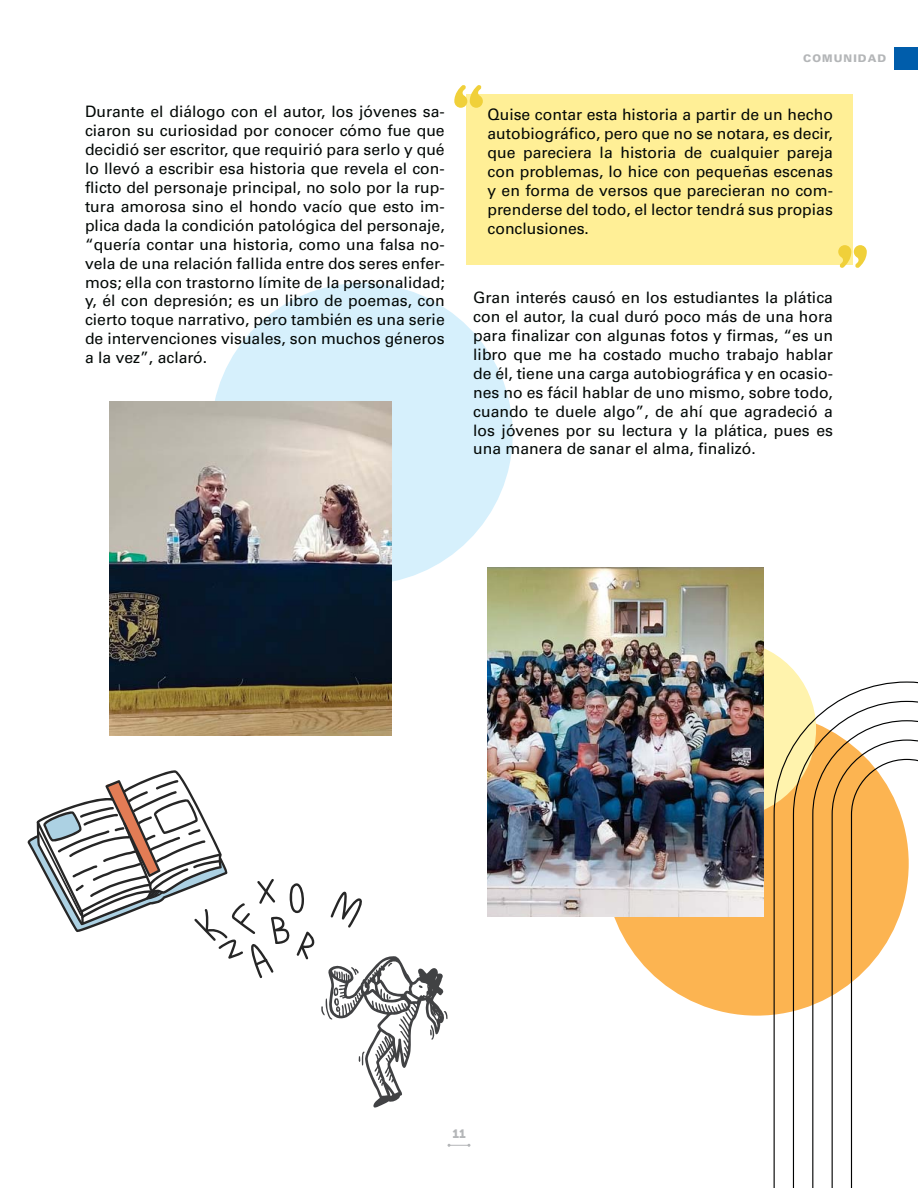
<style>
.page{position:relative;width:918px;height:1188px;background:#fff}
.page>*{position:absolute;margin:0;border:0;box-sizing:border-box;transform-origin:0 0}
.t1{font:15.75px/18.9px "Univers LT 55 Rm";color:#030806;text-align:justify}
.t2{font:12px "Museo Sans 900";color:#b4b6b8}
.t3{font:10.5px "Univers LT 75 Blk";letter-spacing:.1em;color:#b4b6b8}
</style>
<div class="page">
<svg style="left:448px;top:1144px;width:22px;height:3px"></svg>
<div style="left:895px;top:47px;width:23px;height:23px;background:#005dab"></div>
<div style="left:605px;top:711px;width:304px;height:305px;background:#fcb451;border-radius:50%"></div>
<div style="left:639px;top:640px;width:177px;height:178px;background:#fff3ad;border-radius:50%"></div>
<svg style="left:774px;top:681px;width:144px;height:507px"></svg>
<svg style="left:793px;top:701px;width:125px;height:487px"></svg>
<svg style="left:812px;top:720px;width:106px;height:468px"></svg>
<svg style="left:832px;top:740px;width:86px;height:448px"></svg>
<div style="left:211px;top:283px;width:302px;height:302px;background:#d6f0fc;border-radius:50%"></div>
<img style="left:487px;top:567px;width:277px;height:350px">
<img style="left:110px;top:402px;width:281px;height:334px">
<div style="left:466px;top:94px;width:387px;height:170px;background:#ffef96"></div>
<svg style="left:454px;top:85px;width:29px;height:23px"></svg>
<svg style="left:838px;top:245px;width:29px;height:23px"></svg>
<svg style="left:28px;top:770px;width:420px;height:338px"></svg>
<p class="t1" style="left:85px;top:102px;width:361px">Durante el diálogo con el autor, los jóvenes sa&shy;ciaron su curiosidad por conocer cómo fue que decidió ser escritor, que requirió para serlo y qué lo llevó a escribir esa historia que revela el con&shy;flicto del personaje principal, no solo por la rup&shy;tura amorosa sino el hondo vacío que esto im&shy;plica dada la condición patológica del personaje, “quería contar una historia, como una falsa no&shy;vela de una relación fallida entre dos seres enfer&shy;mos; ella con trastorno límite de la personalidad; y, él con depresión; es un libro de poemas, con cierto toque narrativo, pero también es una serie de intervenciones visuales, son muchos géneros a la vez”, aclaró.</p>
<p class="t3" style="left:803px;top:52px;width:85px">COMUNIDAD</p>
<p class="t1" style="left:488px;top:106px;width:347px">Quise contar esta historia a partir de un hecho autobiográfico, pero que no se notara, es decir, que pareciera la historia de cualquier pareja con problemas, lo hice con pequeñas escenas y en forma de versos que parecieran no com&shy;prenderse del todo, el lector tendrá sus propias conclusiones.</p>
<p class="t1" style="left:473px;top:288px;width:361px">Gran interés causó en los estudiantes la plática con el autor, la cual duró poco más de una hora para finalizar con algunas fotos y firmas, “es un libro que me ha costado mucho trabajo hablar de él, tiene una carga autobiográfica y en ocasio&shy;nes no es fácil hablar de uno mismo, sobre todo, cuando te duele algo”, de ahí que agradeció a los jóvenes por su lectura y la plática, pues es una manera de sanar el alma, finalizó.</p>
<p class="t2" style="left:452px;top:1129px;width:15px">11</p>
</div>
